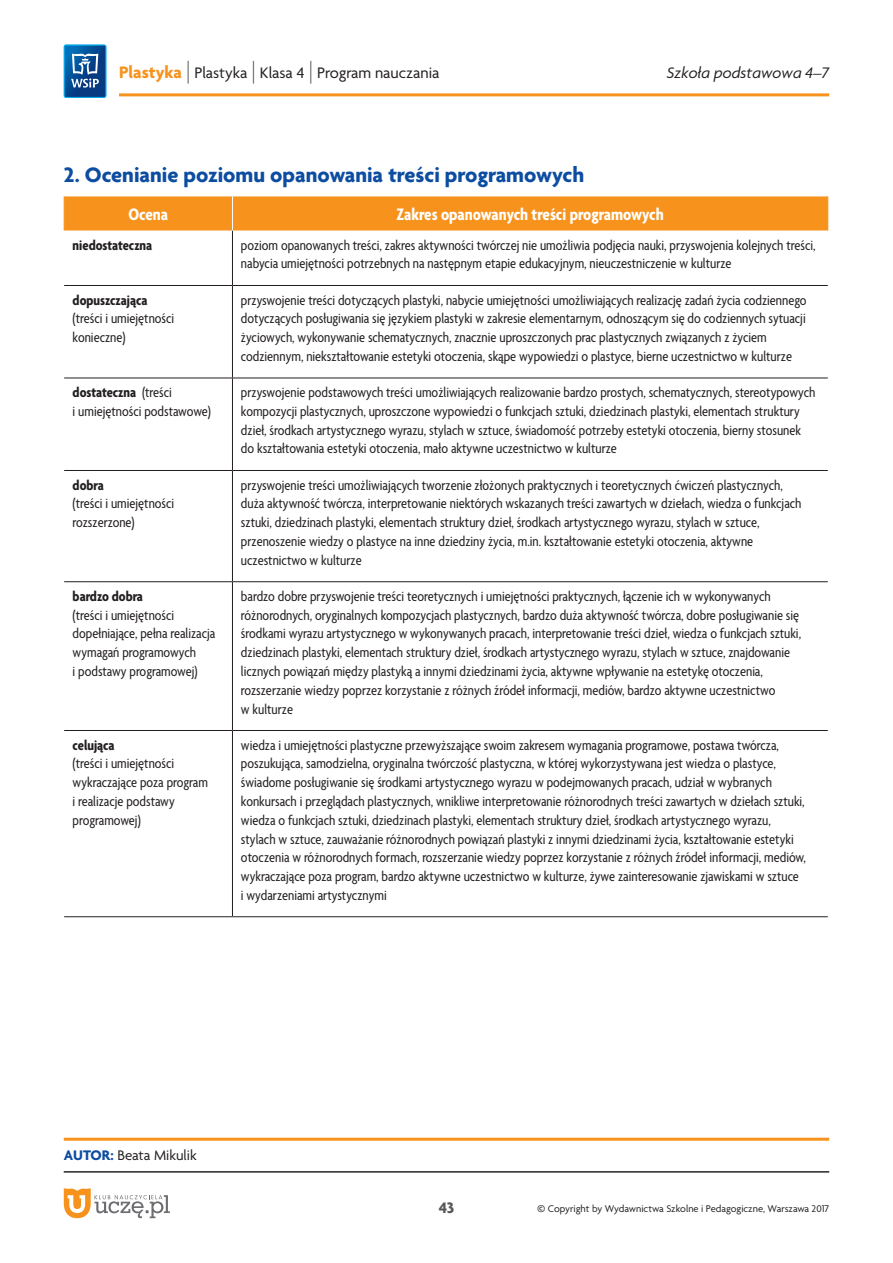
<style>
.page{position:relative;width:893px;height:1263px;background:#fff}
.page>*{position:absolute;margin:0;border:0;box-sizing:border-box;transform-origin:0 0}
.t1{font:700 22.5px "Agenda Pl";color:#0d4da1}
.t2{font:700 condensed 18px "Agenda Pl";color:#fff}
.t3{font:16.5px "Agenda Pl";color:#231f20}
.t4{font:italic 16.5px "Agenda Pl";color:#231f20}
.t5{font:700 16.5px "Agenda Pl";color:#57585a}
.t6{font:condensed 15px/18.8px "Agenda Pl";color:#231f20}
.t7{font:700 condensed 15px "Agenda Pl";color:#231f20}
.t8{font:15px "Agenda Pl";color:#231f20}
.t9{font:10.5px "Agenda Pl";color:#231f20}
.s1{font-weight:700;font-size:18px;color:#f7931d}
.s2{font-weight:100;font-size:24px}
.s3{font-weight:700}
.s4{font-weight:700;color:#0d4da1}
.s5{font-size:13.5px}
</style>
<div class="page">
<hr style="left:119px;top:93px;width:710px;height:3px;background:#f7931d">
<svg style="left:64px;top:45px;width:42px;height:53px;background:#296ba8"></svg>
<hr style="left:64px;top:1138px;width:765px;height:3px;background:#f7931d">
<hr style="left:64px;top:1171px;width:765px;height:1px;background:#231f20">
<svg style="left:64px;top:1188px;width:106px;height:30px"></svg>
<div style="left:65px;top:196px;width:762px;height:34px;background:#f7931d"></div>
<hr style="left:232px;top:230px;width:1px;height:55px;background:#231f20">
<hr style="left:64px;top:285px;width:168px;height:1px;background:#231f20">
<hr style="left:232px;top:285px;width:596px;height:1px;background:#231f20">
<hr style="left:232px;top:286px;width:1px;height:92px;background:#231f20">
<hr style="left:64px;top:378px;width:168px;height:1px;background:#231f20">
<hr style="left:232px;top:378px;width:596px;height:1px;background:#231f20">
<hr style="left:232px;top:378px;width:1px;height:92px;background:#231f20">
<hr style="left:64px;top:470px;width:168px;height:1px;background:#231f20">
<hr style="left:232px;top:470px;width:596px;height:1px;background:#231f20">
<hr style="left:232px;top:471px;width:1px;height:110px;background:#231f20">
<hr style="left:64px;top:581px;width:168px;height:1px;background:#231f20">
<hr style="left:232px;top:581px;width:596px;height:1px;background:#231f20">
<hr style="left:232px;top:582px;width:1px;height:148px;background:#231f20">
<hr style="left:64px;top:730px;width:168px;height:1px;background:#231f20">
<hr style="left:232px;top:730px;width:596px;height:1px;background:#231f20">
<hr style="left:232px;top:731px;width:1px;height:185px;background:#231f20">
<hr style="left:64px;top:916px;width:168px;height:1px;background:#231f20">
<hr style="left:232px;top:916px;width:596px;height:1px;background:#231f20">
<hr style="left:232px;top:196px;width:1px;height:34px;background:#fff">
<hr style="left:827px;top:196px;width:1px;height:34px;background:#f7931d">
<hr style="left:64px;top:196px;width:1px;height:34px;background:#f7931d">
<p class="t3" style="left:119px;top:63px;width:322px"><span class="s1">Plastyka</span> <span class="s2">|</span> Plastyka <span class="s2">|</span> Klasa 4 <span class="s2">|</span> Program nauczania</p>
<p class="t4" style="left:667px;top:63px;width:164px">Szkoła podstawowa 4–7</p>
<h1 class="t1" style="left:64px;top:161px;width:522px">2. Ocenianie poziomu opanowania treści programowych</h1>
<p class="t2" style="left:128px;top:204px;width:41px">Ocena</p>
<p class="t2" style="left:396px;top:204px;width:269px">Zakres opanowanych treści programowych</p>
<p class="t7" style="left:73px;top:236px;width:81px">niedostateczna</p>
<p class="t6" style="left:241px;top:235px;width:576px">poziom opanowanych treści, zakres aktywności twórczej nie umożliwia podjęcia nauki, przyswojenia kolejnych treści, nabycia umiejętności potrzebnych na następnym etapie edukacyjnym, nieuczestniczenie w kulturze</p>
<p class="t7" style="left:73px;top:291px;width:76px">dopuszczająca</p>
<p class="t6" style="left:73px;top:309px;width:103px">(treści i umiejętności konieczne)</p>
<p class="t6" style="left:241px;top:290px;width:567px">przyswojenie treści dotyczących plastyki, nabycie umiejętności umożliwiających realizację zadań życia codziennego dotyczących posługiwania się językiem plastyki w zakresie elementarnym, odnoszącym się do codziennych sytuacji życiowych, wykonywanie schematycznych, znacznie uproszczonych prac plastycznych związanych z życiem codziennym, niekształtowanie estetyki otoczenia, skąpe wypowiedzi o plastyce, bierne uczestnictwo w kulturze</p>
<p class="t6" style="left:73px;top:383px;width:140px"><span class="s3">dostateczna</span> (treści<br>i umiejętności podstawowe)</p>
<p class="t6" style="left:241px;top:383px;width:576px">przyswojenie podstawowych treści umożliwiających realizowanie bardzo prostych, schematycznych, stereotypowych kompozycji plastycznych, uproszczone wypowiedzi o funkcjach sztuki, dziedzinach plastyki, elementach struktury dzieł, środkach artystycznego wyrazu, stylach w sztuce, świadomość potrzeby estetyki otoczenia, bierny stosunek do kształtowania estetyki otoczenia, mało aktywne uczestnictwo w kulturze</p>
<p class="t7" style="left:73px;top:476px;width:33px">dobra</p>
<p class="t6" style="left:73px;top:494px;width:103px">(treści i umiejętności rozszerzone)</p>
<p class="t6" style="left:241px;top:475px;width:562px">przyswojenie treści umożliwiających tworzenie złożonych praktycznych i teoretycznych ćwiczeń plastycznych, duża aktywność twórcza, interpretowanie niektórych wskazanych treści zawartych w dziełach, wiedza o funkcjach sztuki, dziedzinach plastyki, elementach struktury dzieł, środkach artystycznego wyrazu, stylach w sztuce, przenoszenie wiedzy o plastyce na inne dziedziny życia, m.in. kształtowanie estetyki otoczenia, aktywne uczestnictwo w kulturze</p>
<p class="t7" style="left:73px;top:587px;width:72px">bardzo dobra</p>
<p class="t6" style="left:73px;top:605px;width:144px">(treści i umiejętności dopełniające, pełna realizacja wymagań programowych<br>i podstawy programowej)</p>
<p class="t7" style="left:73px;top:736px;width:43px">celująca</p>
<p class="t6" style="left:73px;top:754px;width:137px">(treści i umiejętności wykraczające poza program i realizacje podstawy programowej)</p>
<p class="t6" style="left:241px;top:586px;width:562px">bardzo dobre przyswojenie treści teoretycznych i umiejętności praktycznych, łączenie ich w wykonywanych różnorodnych, oryginalnych kompozycjach plastycznych, bardzo duża aktywność twórcza, dobre posługiwanie się środkami wyrazu artystycznego w wykonywanych pracach, interpretowanie treści dzieł, wiedza o funkcjach sztuki, dziedzinach plastyki, elementach struktury dzieł, środkach artystycznego wyrazu, stylach w sztuce, znajdowanie licznych powiązań między plastyką a innymi dziedzinami życia, aktywne wpływanie na estetykę otoczenia, rozszerzanie wiedzy poprzez korzystanie z różnych źródeł informacji, mediów, bardzo aktywne uczestnictwo<br>w kulturze</p>
<p class="t6" style="left:241px;top:735px;width:567px">wiedza i umiejętności plastyczne przewyższające swoim zakresem wymagania programowe, postawa twórcza, poszukująca, samodzielna, oryginalna twórczość plastyczna, w której wykorzystywana jest wiedza o plastyce, świadome posługiwanie się środkami artystycznego wyrazu w podejmowanych pracach, udział w wybranych konkursach i przeglądach plastycznych, wnikliwe interpretowanie różnorodnych treści zawartych w dziełach sztuki, wiedza o funkcjach sztuki, dziedzinach plastyki, elementach struktury dzieł, środkach artystycznego wyrazu, stylach w sztuce, zauważanie różnorodnych powiązań plastyki z innymi dziedzinami życia, kształtowanie estetyki otoczenia w różnorodnych formach, rozszerzanie wiedzy poprzez korzystanie z różnych źródeł informacji, mediów, wykraczające poza program, bardzo aktywne uczestnictwo w kulturze, żywe zainteresowanie zjawiskami w sztuce<br>i wydarzeniami artystycznymi</p>
<p class="t8" style="left:64px;top:1146px;width:134px"><span class="s4">Autor:</span> Beata Mikulik</p>
<p class="t5" style="left:439px;top:1197px;width:17px">43</p>
<p class="t9" style="left:537px;top:1202px;width:294px"><span class="s5">©</span> Copyright by Wydawnictwa Szkolne i Pedagogiczne, Warszawa 2017</p>
</div>
